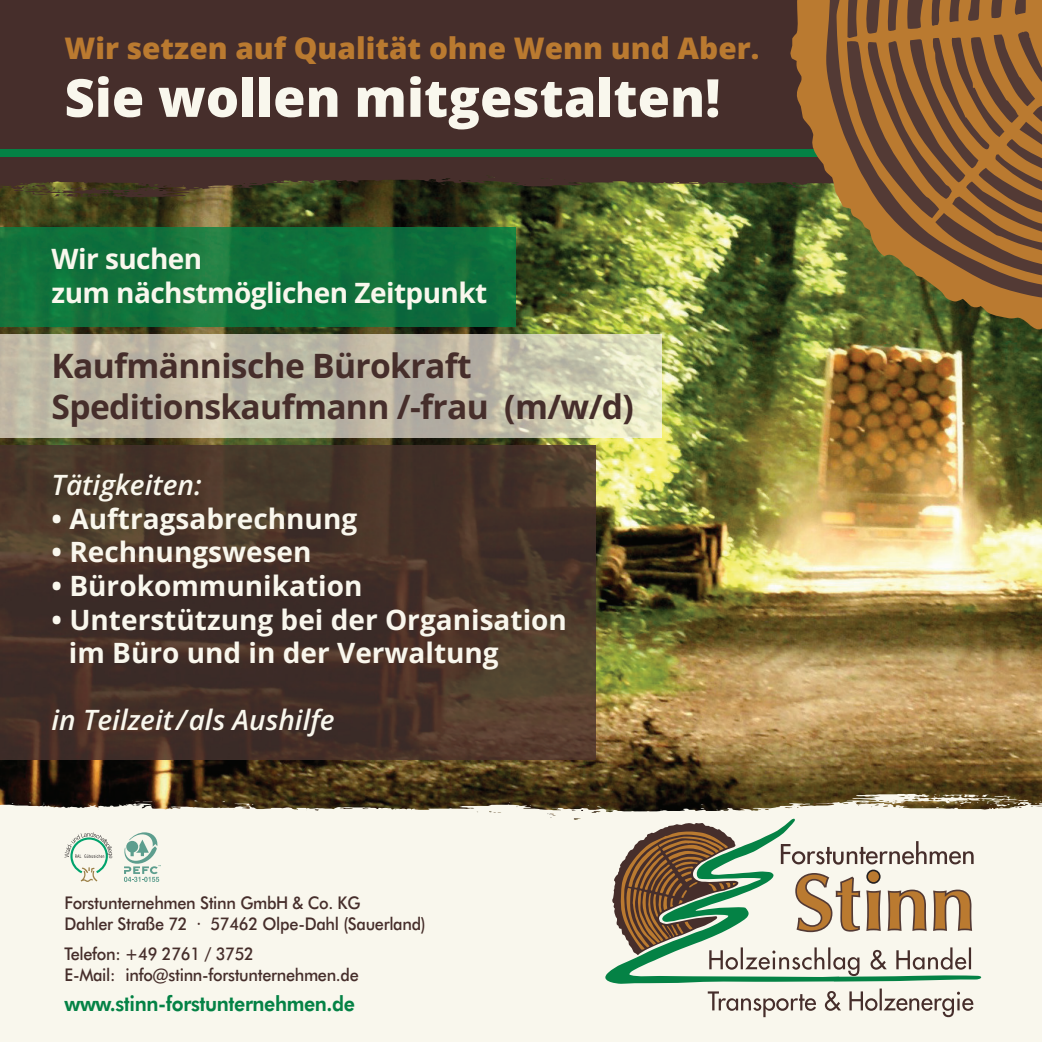
<style>
.page{position:relative;width:1042px;height:1042px;background:#fff}
.page>*{position:absolute;margin:0;border:0;box-sizing:border-box;transform-origin:0 0}
.t1{font:800 52.5px "Open Sans";color:#f9f7ed}
.t2{font:700 33.6px/40.2px "Open Sans";letter-spacing:-.02em;color:#462e2b}
.t3{font:800 29.75px "Open Sans";color:#ba7a30}
.t4{font:700 28px/33.6px "Open Sans";color:#f9f7ed}
.t5{font:700 28px/33.6px "Open Sans";letter-spacing:-.02em;color:#f9f7ed}
.t6{font:italic 600 28px "Open Sans";color:#f9f7ed}
.t7{font:800 21px "Futura BT";letter-spacing:-.02em;color:#048245;scale:.93 1}
.t8{font:500 17.5px/21px "Futura BT";letter-spacing:-.02em;color:#462e2b;scale:.93 1}
</style>
<div class="page">
<img style="left:0;top:197px;width:1042px;height:596px">
<div style="left:0;top:828px;width:1042px;height:214px;background:#f9f7ed"></div>
<svg style="left:0;top:793px;width:1042px;height:64px;fill:#f9f7ed"></svg>
<svg style="left:0;top:174px;width:790px;height:23px;background:#443d25"></svg>
<svg style="left:599px;top:818px;width:384px;height:166px"></svg>
<svg style="left:708px;top:988px;width:265px;height:29px"></svg>
<svg style="left:612px;top:823px;width:361px;height:153px"></svg>
<div style="left:0;top:0;width:1042px;height:174px;background:#462e2b"></div>
<div style="left:0;top:149px;width:1042px;height:7px;background:#048245"></div>
<svg style="left:64px;top:832px;width:48px;height:50px"></svg>
<svg style="left:123px;top:832px;width:38px;height:50px"></svg>
<svg style="left:790px;top:0;width:252px;height:330px;background:#776d32"></svg>
<svg style="left:826px;top:0;width:216px;height:301px;fill:#ba7a30"></svg>
<img style="left:0;top:227px;width:515px;height:99px">
<img style="left:0;top:445px;width:595px;height:314px">
<img style="left:0;top:334px;width:661px;height:103px">
<h3 class="t3" style="left:64px;top:28px;width:696px">Wir setzen auf Qualität ohne Wenn und Aber.</h3>
<h1 class="t1" style="left:64px;top:62px;width:657px">Sie wollen mitgestalten!</h1>
<h3 class="t5" style="left:52px;top:241px;width:437px">Wir suchen<br>zum nächstmöglichen Zeitpunkt</h3>
<h2 class="t2" style="left:52px;top:345px;width:584px">Kaufmännische Bürokraft<br>Speditionskaufmann /-frau (m/w/d)</h2>
<h3 class="t6" style="left:52px;top:465px;width:151px">Tätigkeiten:</h3>
<h3 class="t4" style="left:52px;top:501px;width:307px">• Auftragsabrechnung</h3>
<h3 class="t4" style="left:52px;top:535px;width:261px">• Rechnungswesen</h3>
<h3 class="t4" style="left:52px;top:568px;width:312px">• Bürokommunikation</h3>
<h3 class="t4" style="left:69px;top:602px;width:499px;text-indent:-17px">• Unterstützung bei der Organisation im Büro und in der Verwaltung</h3>
<h3 class="t6" style="left:52px;top:701px;width:285px">in Teilzeit / als Aushilfe</h3>
<p class="t8" style="left:64px;top:892px;width:390px">Forstunternehmen Stinn GmbH &amp; Co. KG<br>Dahler Straße 72 · 57462 Olpe-Dahl (Sauerland)</p>
<p class="t8" style="left:64px;top:943px;width:318px">Telefon: +49 2761 / 3752<br>E-Mail: info@stinn-forstunternehmen.de</p>
<p class="t7" style="left:64px;top:990px;width:314px">www.stinn-forstunternehmen.de</p>
</div>
